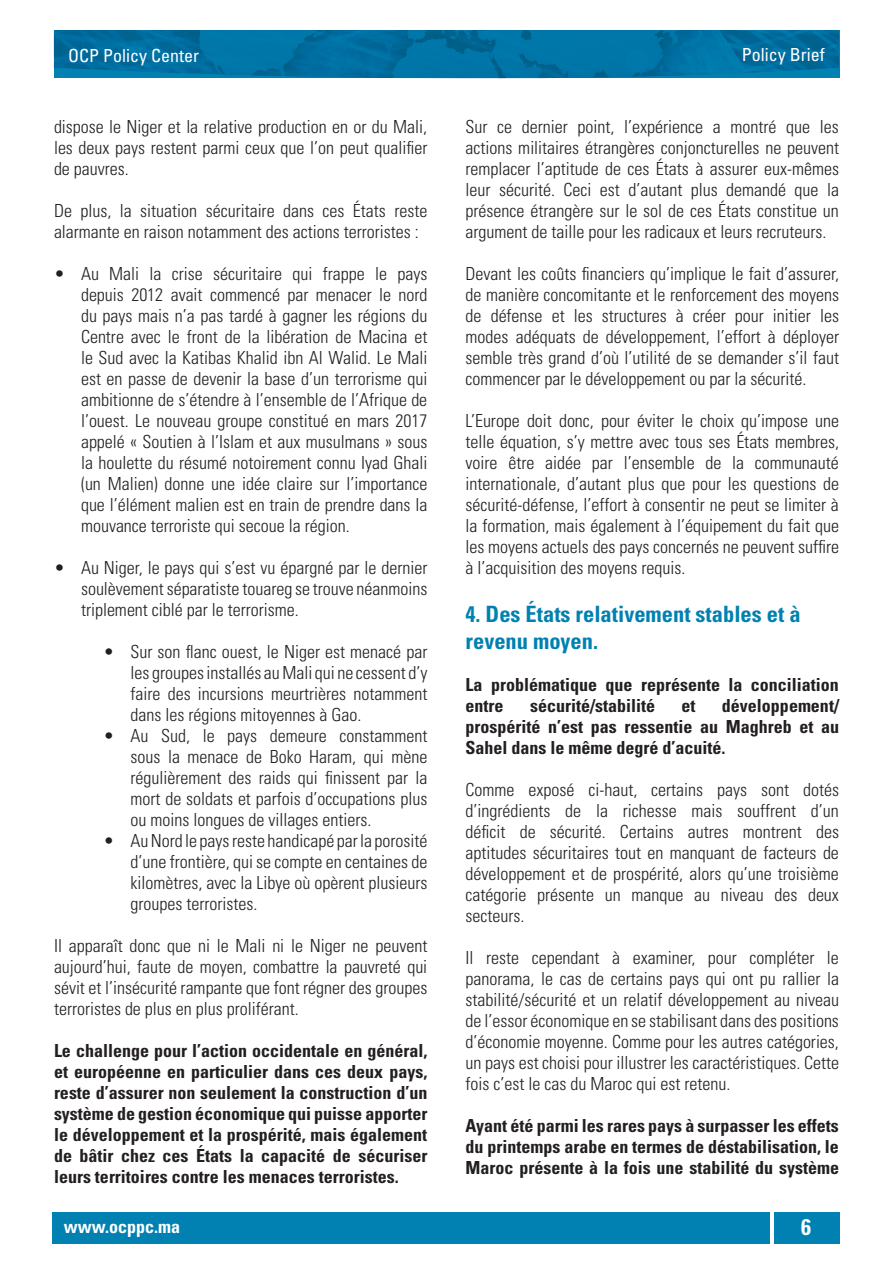
<style>
.page{position:relative;width:893px;height:1263px;background:#fff}
.page>*{position:absolute;margin:0;border:0;box-sizing:border-box;transform-origin:0 0}
.P__Titre{font:700 condensed 22.5px/27px "Univers LT Std";color:#0081b2}
.t1{font:700 condensed 22.5px "Univers LT Std";color:#fff}
.Texte{font:300 condensed 18px/21px "Univers LT Std";color:#231f20;text-align:justify}
.Texte-2{font:700 condensed 18px/21px "Univers LT Std";color:#231f20;text-align:justify}
.t2{font:condensed 18px "Univers LT Std";color:#fff}
.t3{font:700 condensed 18px "Univers LT Std";color:#fff}
</style>
<div class="page">
<div style="left:52px;top:1212px;width:718px;height:31px;background:#0081b2"></div>
<div style="left:774px;top:1212px;width:65px;height:31px;background:#0081b2"></div>
<img style="left:54px;top:30px;width:785px;height:49px">
<p class="t2" style="left:68px;top:44px;width:133px">OCP Policy Center</p>
<p class="t2" style="left:742px;top:43px;width:84px">Policy Brief</p>
<p class="Texte" style="left:54px;top:116px;width:375px">dispose le Niger et la relative production en or du Mali, les deux pays restent parmi ceux que l’on peut qualifier de pauvres.</p>
<p class="Texte" style="left:54px;top:200px;width:375px">De plus, la situation sécuritaire dans ces États reste alarmante en raison notamment des actions terroristes :</p>
<p class="Texte" style="left:81px;top:263px;width:348px;text-indent:-27px">• Au Mali la crise sécuritaire qui frappe le pays depuis 2012 avait commencé par menacer le nord du pays mais n’a pas tardé à gagner les régions du Centre avec le front de la libération de Macina et le Sud avec la Katibas Khalid ibn Al Walid. Le Mali est en passe de devenir la base d’un terrorisme qui ambitionne de s’étendre à l’ensemble de l’Afrique de l’ouest. Le nouveau groupe constitué en mars 2017 appelé « Soutien à l’Islam et aux musulmans » sous la houlette du résumé notoirement connu Iyad Ghali (un Malien) donne une idée claire sur l’importance que l’élément malien est en train de prendre dans la mouvance terroriste qui secoue la région.</p>
<p class="Texte" style="left:81px;top:557px;width:348px;text-indent:-27px">• Au Niger, le pays qui s’est vu épargné par le dernier soulèvement séparatiste touareg se trouve néanmoins triplement ciblé par le terrorisme.</p>
<p class="Texte" style="left:131px;top:641px;width:298px;text-indent:-27px">• Sur son flanc ouest, le Niger est menacé par les groupes installés au Mali qui ne cessent d’y faire des incursions meurtrières notamment dans les régions mitoyennes à Gao.</p>
<p class="Texte" style="left:131px;top:725px;width:298px;text-indent:-27px">• Au Sud, le pays demeure constamment sous la menace de Boko Haram, qui mène régulièrement des raids qui finissent par la mort de soldats et parfois d’occupations plus ou moins longues de villages entiers.</p>
<p class="Texte" style="left:131px;top:830px;width:298px;text-indent:-27px">• Au Nord le pays reste handicapé par la porosité d’une frontière, qui se compte en centaines de kilomètres, avec la Libye où opèrent plusieurs groupes terroristes.</p>
<p class="Texte" style="left:54px;top:935px;width:375px">Il apparaît donc que ni le Mali ni le Niger ne peuvent aujourd’hui, faute de moyen, combattre la pauvreté qui sévit et l’insécurité rampante que font régner des groupes terroristes de plus en plus proliférant.</p>
<p class="Texte-2" style="left:54px;top:1040px;width:375px">Le challenge pour l’action occidentale en général, et européenne en particulier dans ces deux pays, reste d’assurer non seulement la construction d’un système de gestion économique qui puisse apporter le développement et la prospérité, mais également de bâtir chez ces États la capacité de sécuriser leurs territoires contre les menaces terroristes.</p>
<p class="Texte" style="left:466px;top:116px;width:375px">Sur ce dernier point, l’expérience a montré que les actions militaires étrangères conjoncturelles ne peuvent remplacer l’aptitude de ces États à assurer eux-mêmes leur sécurité. Ceci est d’autant plus demandé que la présence étrangère sur le sol de ces États constitue un argument de taille pour les radicaux et leurs recruteurs.</p>
<p class="Texte" style="left:466px;top:263px;width:375px">Devant les coûts financiers qu’implique le fait d’assurer, de manière concomitante et le renforcement des moyens de défense et les structures à créer pour initier les modes adéquats de développement, l’effort à déployer semble très grand d’où l’utilité de se demander s’il faut commencer par le développement ou par la sécurité.</p>
<p class="Texte" style="left:466px;top:410px;width:375px">L’Europe doit donc, pour éviter le choix qu’impose une telle équation, s’y mettre avec tous ses États membres, voire être aidée par l’ensemble de la communauté internationale, d’autant plus que pour les questions de sécurité-défense, l’effort à consentir ne peut se limiter à la formation, mais également à l’équipement du fait que les moyens actuels des pays concernés ne peuvent suffire à l’acquisition des moyens requis.</p>
<p class="P__Titre" style="left:466px;top:601px;width:336px">4. Des États relativement stables et à revenu moyen.</p>
<p class="Texte-2" style="left:466px;top:674px;width:375px">La problématique que représente la conciliation entre</p>
<p class="Texte-2" style="left:466px;top:695px;width:375px;text-indent:256px">développement/ prospérité n’est pas ressentie au Maghreb et au Sahel dans le même degré d’acuité.</p>
<p class="Texte" style="left:466px;top:779px;width:375px">Comme exposé ci-haut, certains pays sont dotés d’ingrédients de la richesse mais souffrent d’un déficit de sécurité. Certains autres montrent des aptitudes sécuritaires tout en manquant de facteurs de développement et de prospérité, alors qu’une troisième catégorie présente un manque au niveau des deux secteurs.</p>
<p class="Texte" style="left:466px;top:947px;width:375px">Il reste cependant à examiner, pour compléter le panorama, le cas de certains pays qui ont pu rallier la stabilité/sécurité et un relatif développement au niveau de l’essor économique en se stabilisant dans des positions d’économie moyenne. Comme pour les autres catégories, un pays est choisi pour illustrer les caractéristiques. Cette fois c’est le cas du Maroc qui est retenu.</p>
<p class="Texte-2" style="left:466px;top:1115px;width:375px">Ayant été parmi les rares pays à surpasser les effets du printemps arabe en termes de déstabilisation, le Maroc présente à la fois une stabilité du système</p>
<p class="Texte-2" style="left:530px;top:695px;width:127px">sécurité/stabilité</p>
<p class="Texte-2" style="left:681px;top:695px;width:16px">et</p>
<p class="t3" style="left:64px;top:1216px;width:118px">www.ocppc.ma</p>
<p class="t1" style="left:801px;top:1214px;width:11px">6</p>
</div>
